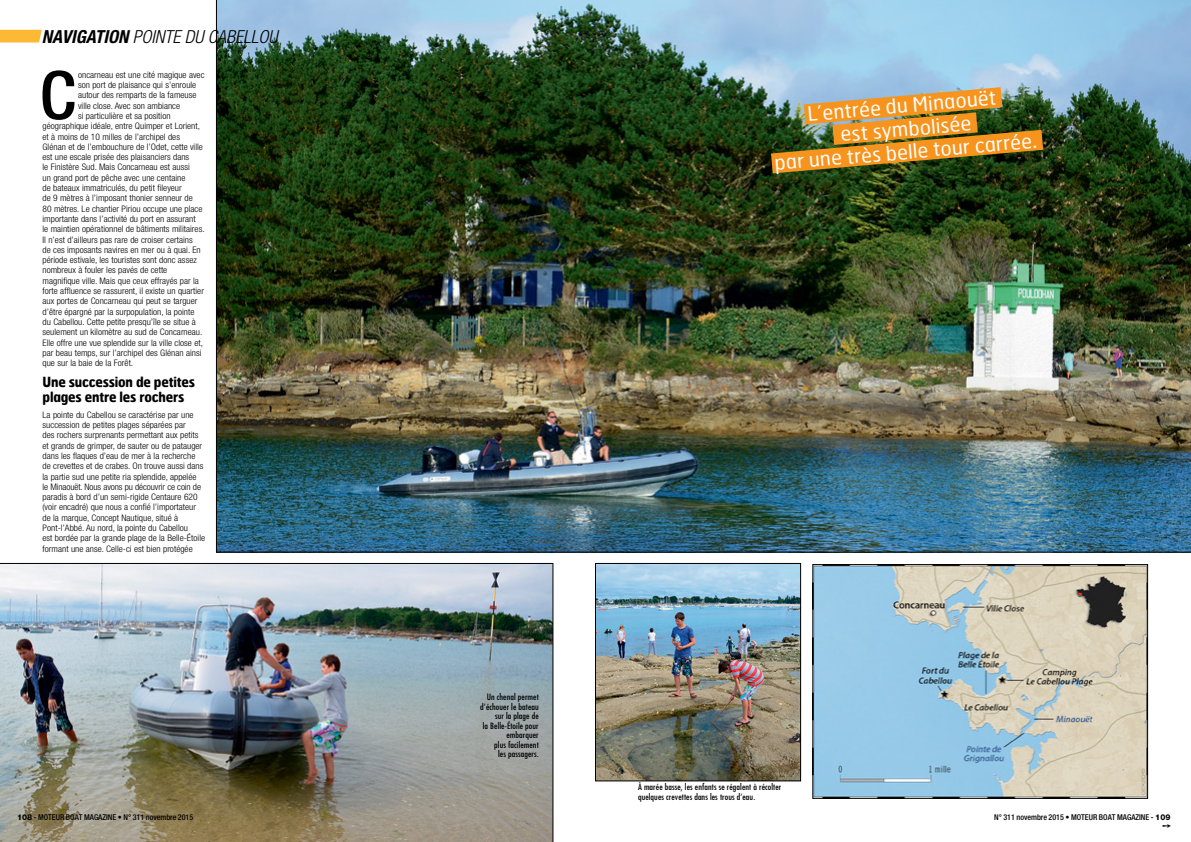
<style>
.page{position:relative;width:1191px;height:842px;background:#fff}
.page>*{position:absolute;margin:0;border:0;box-sizing:border-box;transform-origin:0 0}
.t1{font:500 condensed 66.7px "Helvetica Neue LT";color:#000;scale:1.05 1}
.t2{font:20px/23px "Hermes FB";color:#fff;text-align:center}
.t3{font:italic 300 condensed 18px "Helvetica Neue LT";color:#000}
.t4{font:700 14px/15px "Hermes FB";letter-spacing:-.015em;color:#000;scale:.9 1}
.t5{font:300 condensed 9px/10.3px "Helvetica Neue LT";letter-spacing:.005em;color:#000;scale:1.05 1}
.t6{font:condensed 8.5px/9.5px "Futura LT";letter-spacing:.01em;color:#000;scale:1.1 1}
.t7{font:500 condensed 8px "Helvetica Neue LT";color:#000}
.s1{font-weight:700}
.s2{font-weight:800;font-stretch:normal}
</style>
<div class="page">
<img style="left:0;top:563px;width:553px;height:279px">
<img style="left:216px;top:0;width:975px;height:552px">
<img style="left:597px;top:565px;width:201px;height:214px">
<div style="left:595px;top:563px;width:205px;height:218px;border:1px solid #000"></div>
<img style="left:814px;top:566px;width:331px;height:230px">
<div style="left:812px;top:564px;width:335px;height:234px;border:1px solid #000"></div>
<img style="left:750px;top:76px;width:314px;height:109px">
<svg style="left:0;top:30px;width:42px;height:13px"></svg>
<h3 class="t3" style="left:42px;top:26px;width:237px"><span class="s1">NAVIGATION</span> POINTE DU CABELLOU</h3>
<h1 class="t1" style="left:40px;top:56px;width:36px">C</h1>
<p class="t5" style="left:78px;top:69px;width:122px">oncarneau est une cité magique avec</p>
<p class="t5" style="left:78px;top:80px;width:114px">son port de plaisance qui s’enroule</p>
<p class="t5" style="left:78px;top:90px;width:114px">autour des remparts de la fameuse</p>
<p class="t5" style="left:78px;top:100px;width:99px">ville close. Avec son ambiance</p>
<p class="t5" style="left:78px;top:111px;width:90px">si particulière et sa position</p>
<p class="t5" style="left:43px;top:121px;width:151px">géographique idéale, entre Quimper et Lorient,</p>
<p class="t5" style="left:43px;top:131px;width:132px">et à moins de 10 milles de l’archipel des</p>
<p class="t5" style="left:43px;top:142px;width:154px">Glénan et de l’embouchure de l’Odet, cette ville</p>
<p class="t5" style="left:43px;top:152px;width:141px">est une escale prisée des plaisanciers dans</p>
<p class="t5" style="left:43px;top:162px;width:142px">le Finistère Sud. Mais Concarneau est aussi</p>
<p class="t5" style="left:43px;top:172px;width:138px">un grand port de pêche avec une centaine</p>
<p class="t5" style="left:43px;top:183px;width:134px">de bateaux immatriculés, du petit fileyeur</p>
<p class="t5" style="left:43px;top:193px;width:145px">de 9 mètres à l’imposant thonier senneur de</p>
<p class="t5" style="left:43px;top:203px;width:154px">80 mètres. Le chantier Piriou occupe une place</p>
<p class="t5" style="left:43px;top:214px;width:147px">importante dans l’activité du port en assurant</p>
<p class="t5" style="left:43px;top:224px;width:156px">le maintien opérationnel de bâtiments militaires.</p>
<p class="t5" style="left:43px;top:234px;width:145px">Il n’est d’ailleurs pas rare de croiser certains</p>
<p class="t5" style="left:43px;top:245px;width:152px">de ces imposants navires en mer ou à quai. En</p>
<p class="t5" style="left:43px;top:255px;width:148px">période estivale, les touristes sont donc assez</p>
<p class="t5" style="left:43px;top:265px;width:120px">nombreux à fouler les pavés de cette</p>
<p class="t5" style="left:43px;top:275px;width:150px">magnifique ville. Mais que ceux effrayés par la</p>
<p class="t5" style="left:43px;top:286px;width:155px">forte affluence se rassurent, il existe un quartier</p>
<p class="t5" style="left:43px;top:296px;width:149px">aux portes de Concarneau qui peut se targuer</p>
<p class="t5" style="left:43px;top:306px;width:146px">d’être épargné par la surpopulation, la pointe</p>
<p class="t5" style="left:43px;top:317px;width:147px">du Cabellou. Cette petite presqu’île se situe à</p>
<p class="t5" style="left:43px;top:327px;width:154px">seulement un kilomètre au sud de Concarneau.</p>
<p class="t5" style="left:43px;top:337px;width:154px">Elle offre une vue splendide sur la ville close et,</p>
<p class="t5" style="left:43px;top:347px;width:153px">par beau temps, sur l’archipel des Glénan ainsi</p>
<p class="t5" style="left:43px;top:358px;width:88px">que sur la baie de la Forêt.</p>
<h3 class="t4" style="left:43px;top:374px;width:171px">Une succession de petites plages entre les rochers</h3>
<p class="t5" style="left:43px;top:409px;width:156px">La pointe du Cabellou se caractérise par une succession de petites plages séparées par<br>des rochers surprenants permettant aux petits et grands de grimper, de sauter ou de patauger dans les flaques d’eau de mer à la recherche de crevettes et de crabes. On trouve aussi dans la partie sud une petite ria splendide, appelée<br>le Minaouët. Nous avons pu découvrir ce coin de paradis à bord d’un semi-rigide Centaure 620 (voir encadré) que nous a confié l’importateur de la marque, Concept Nautique, situé à Pont-l’Abbé. Au nord, la pointe du Cabellou<br>est bordée par la grande plage de la Belle-Étoile formant une anse. Celle-ci est bien protégée</p>
<h2 class="t2" style="left:769px;top:105px;width:265px;rotate:-5deg">L’entrée du Minaouët<br>est symbolisée<br>par une très belle tour carrée.</h2>
<p class="t6" style="left:480px;top:692px;width:55px;text-align:right">Un chenal permet d’échouer le bateau sur la plage de<br>la Belle-Étoile pour embarquer<br>plus facilement<br>les passagers.</p>
<p class="t6" style="left:638px;top:782px;width:132px">À marée basse, les enfants se régalent à récolter quelques crevettes dans les trous d’eau.</p>
<p class="t7" style="left:17px;top:812px;width:178px"><span class="s2">108</span> - MOTEUR BOAT MAGAZINE • N° 311 novembre 2015</p>
<p class="t7" style="left:994px;top:812px;width:178px">N° 311 novembre 2015 • MOTEUR BOAT MAGAZINE - <span class="s2">109</span></p>
</div>
